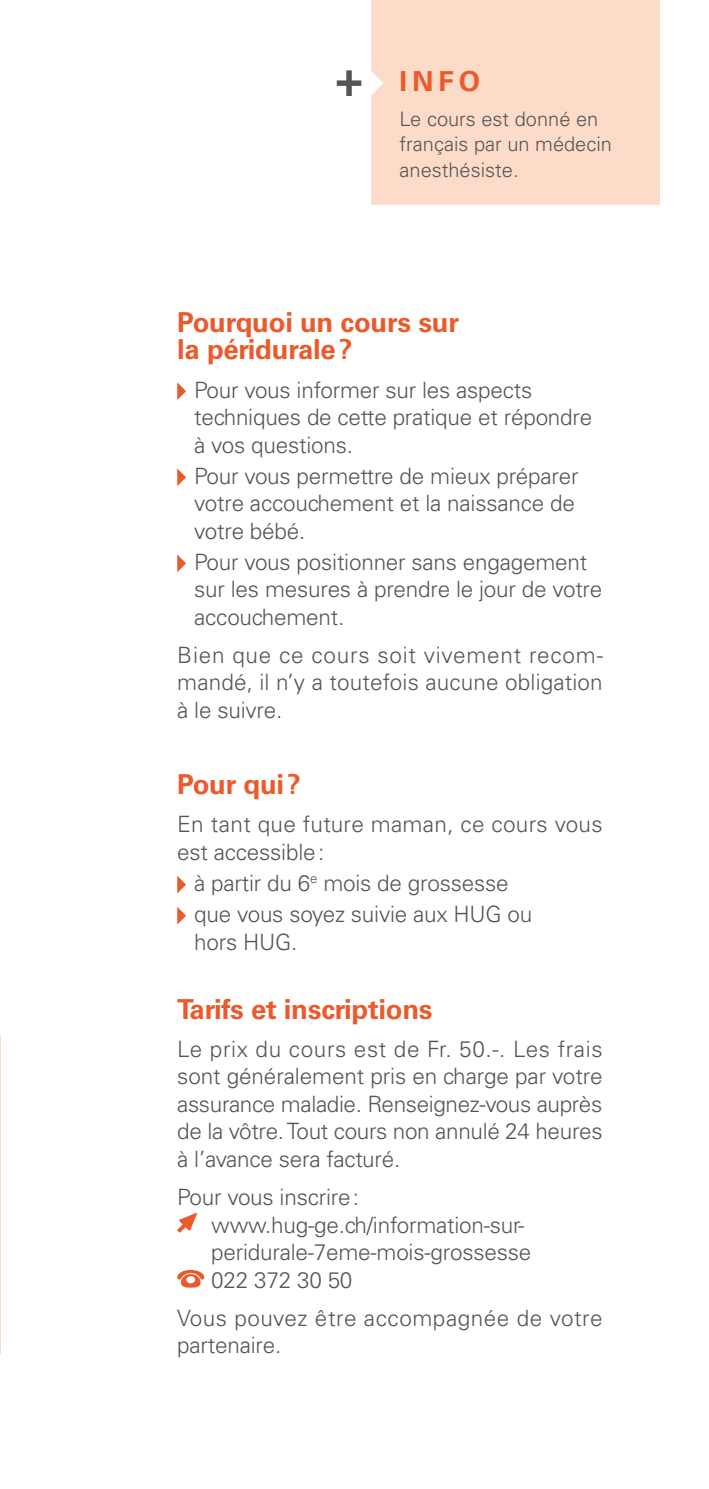
<style>
.page{position:relative;width:709px;height:1489px;background:#fff}
.page>*{position:absolute;margin:0;border:0;box-sizing:border-box;transform-origin:0 0}
.t1{font:700 27.5px/27.5px "Univers LT Std";letter-spacing:-.01em;color:#eb5a2c}
.t2{font:300 22.5px/27.5px "Univers LT Std";letter-spacing:-.01em;color:#565655}
.t3{font:300 22.5px/27.5px "Univers LT Std";letter-spacing:.015em;color:#565655}
.t4{font:300 22.5px/27.5px "Univers LT Std";letter-spacing:.025em;color:#565655}
.t5{font:300 20px/25px "Univers LT Std";color:#565655}
</style>
<div class="page">
<svg style="left:177px;top:382px;width:9px;height:18px"></svg>
<svg style="left:177px;top:468px;width:9px;height:18px"></svg>
<svg style="left:177px;top:554px;width:9px;height:18px"></svg>
<svg style="left:177px;top:876px;width:9px;height:17px"></svg>
<svg style="left:177px;top:907px;width:9px;height:17px"></svg>
<svg style="left:177px;top:1212px;width:20px;height:20px"></svg>
<svg style="left:177px;top:1269px;width:27px;height:18px"></svg>
<div style="left:371px;top:0;width:288px;height:205px;background:#fcdbc8"></div>
<svg style="left:337px;top:70px;width:46px;height:26px"></svg>
<hr style="left:0;top:1035px;width:1px;height:318px;background:#fcdbc8">
<p class="t1" style="left:399px;top:68px;width:82px">INFO</p>
<p class="t5" style="left:399px;top:107px;width:214px">Le cours est donné en français par un médecin anesthésiste.</p>
<p class="t1" style="left:177px;top:309px;width:283px">Pourquoi un cours sur la péridurale?</p>
<p class="t2" style="left:194px;top:376px;width:399px">Pour vous informer sur les aspects techniques de cette pratique et répondre à vos questions.</p>
<p class="t2" style="left:194px;top:462px;width:386px">Pour vous permettre de mieux préparer votre accouchement et la naissance de votre bébé.</p>
<p class="t2" style="left:194px;top:548px;width:409px">Pour vous positionner sans engagement sur les mesures à prendre le jour de votre accouchement.</p>
<p class="t2" style="left:177px;top:641px;width:427px;text-align:justify">Bien que ce cours soit vivement recom&shy;mandé, il n’y a toutefois aucune obligation à le suivre.</p>
<p class="t1" style="left:177px;top:771px;width:125px">Pour qui?</p>
<p class="t3" style="left:177px;top:810px;width:427px">En tant que future maman, ce cours vous est accessible:</p>
<p class="t2" style="left:194px;top:867px;width:340px;line-height:31px">à partir du 6<sup>e</sup> mois de grossesse que vous soyez suivie aux HUG ou</p>
<p class="t2" style="left:194px;top:927px;width:105px">hors HUG.</p>
<p class="t1" style="left:177px;top:995px;width:257px">Tarifs et inscriptions</p>
<p class="t2" style="left:177px;top:1035px;width:427px;text-align:justify">Le prix du cours est de Fr. 50.-. Les frais sont généralement pris en charge par votre assurance maladie. Renseignez-vous auprès de la vôtre. Tout cours non annulé 24 heures à l’avance sera facturé.</p>
<p class="t2" style="left:211px;top:1183px;width:321px;text-indent:-34px">Pour vous inscrire: www.hug-ge.ch/information-sur&shy;peridurale-7eme-mois-grossesse<br>022 372 30 50</p>
<p class="t4" style="left:177px;top:1303px;width:427px">Vous pouvez être accompagnée de votre partenaire.</p>
</div>
